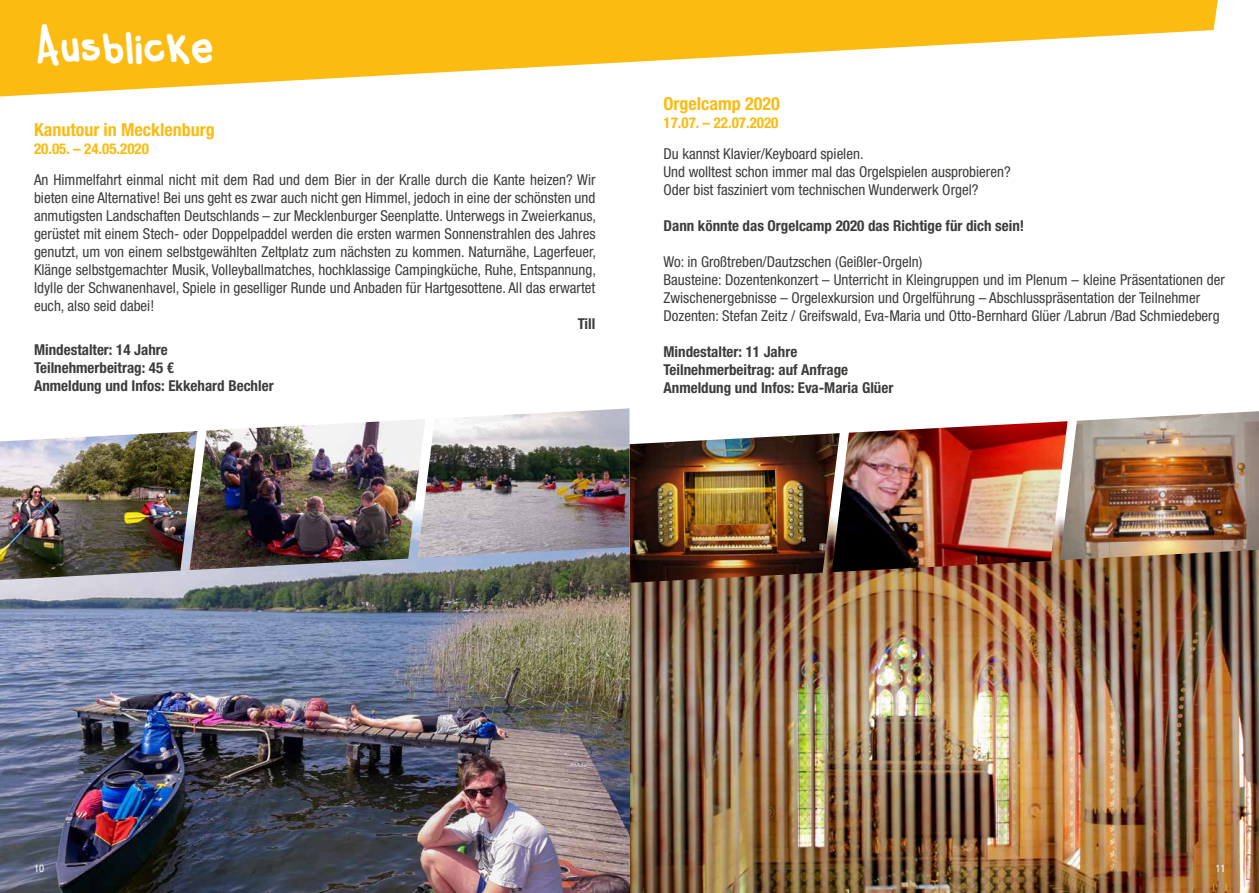
<style>
.page{position:relative;width:1259px;height:893px;background:#fff}
.page>*{position:absolute;margin:0;border:0;box-sizing:border-box;transform-origin:0 0}
.t1{font:40.5px "Flabby Bumshandwriting";color:#fff}
.t2{font:700 condensed 18px "Helvetica Neue LT Std";color:#fbbb10}
.t3{font:condensed 15px/18px "Helvetica Neue LT Std";color:#3c3c3b}
.t4{font:700 condensed 15px/18px "Helvetica Neue LT Std";color:#3c3c3b}
.t5{font:700 condensed 15px "Helvetica Neue LT Std";color:#fbbb10}
.t6{font:condensed 10.5px "Helvetica Neue LT Std";color:#fff}
</style>
<div class="page">
<img style="left:0;top:558px;width:1259px;height:335px">
<img style="left:629px;top:433px;width:210px;height:150px">
<img style="left:831px;top:421px;width:236px;height:151px">
<img style="left:1059px;top:411px;width:200px;height:149px">
<svg style="left:0;top:0;width:1217px;height:96px;fill:#fbbb10"></svg>
<img style="left:0;top:431px;width:197px;height:149px">
<img style="left:189px;top:420px;width:236px;height:150px">
<img style="left:417px;top:408px;width:212px;height:150px">
<h1 class="t1" style="left:37px;top:14px;width:179px">Ausblicke</h1>
<p class="t2" style="left:34px;top:119px;width:182px">Kanutour in Mecklenburg</p>
<p class="t5" style="left:34px;top:140px;width:116px">20.05. – 24.05.2020</p>
<p class="t3" style="left:34px;top:171px;width:563px;text-align:justify">An Himmelfahrt einmal nicht mit dem Rad und dem Bier in der Kralle durch die Kante heizen? Wir bieten eine Alternative! Bei uns geht es zwar auch nicht gen Himmel, jedoch in eine der schönsten und anmutigsten Landschaften Deutschlands – zur Mecklenburger Seenplatte. Unterwegs in Zweierkanus, gerüstet mit einem Stech- oder Doppelpaddel werden die ersten warmen Sonnenstrahlen des Jahres genutzt, um von einem selbstgewählten Zeltplatz zum nächsten zu kommen. Naturnähe, Lagerfeuer, Klänge selbstgemachter Musik, Volleyballmatches, hochklassige Campingküche, Ruhe, Entspannung, Idylle der Schwanenhavel, Spiele in geselliger Runde und Anbaden für Hartgesottene. All das erwartet euch, also seid dabei!</p>
<p class="t4" style="left:578px;top:314px;width:19px">Till</p>
<p class="t4" style="left:34px;top:341px;width:241px">Mindestalter: 14 Jahre<br>Teilnehmerbeitrag: 45 €<br>Anmeldung und Infos: Ekkehard Bechler</p>
<p class="t2" style="left:663px;top:93px;width:118px">Orgelcamp 2020</p>
<p class="t5" style="left:663px;top:114px;width:116px">17.07. – 22.07.2020</p>
<p class="t3" style="left:663px;top:145px;width:349px">Du kannst Klavier/Keyboard spielen.<br>Und wolltest schon immer mal das Orgelspielen ausprobieren?<br>Oder bist fasziniert vom technischen Wunderwerk Orgel?</p>
<p class="t4" style="left:663px;top:216px;width:362px">Dann könnte das Orgelcamp 2020 das Richtige für dich sein!</p>
<p class="t3" style="left:663px;top:253px;width:563px">Wo: in Großtreben/Dautzschen (Geißler-Orgeln)<br>Bausteine: Dozentenkonzert – Unterricht in Kleingruppen und im Plenum – kleine Präsentationen der Zwischenergebnisse – Orgelexkursion und Orgelführung – Abschlusspräsentation der Teilnehmer Dozenten: Stefan Zeitz / Greifswald, Eva-Maria und Otto-Bernhard Glüer /Labrun /Bad Schmiedeberg</p>
<p class="t4" style="left:663px;top:342px;width:231px">Mindestalter: 11 Jahre<br>Teilnehmerbeitrag: auf Anfrage<br>Anmeldung und Infos: Eva-Maria Glüer</p>
<p class="t6" style="left:34px;top:862px;width:12px">10</p>
<p class="t6" style="left:1215px;top:862px;width:12px">11</p>
</div>
